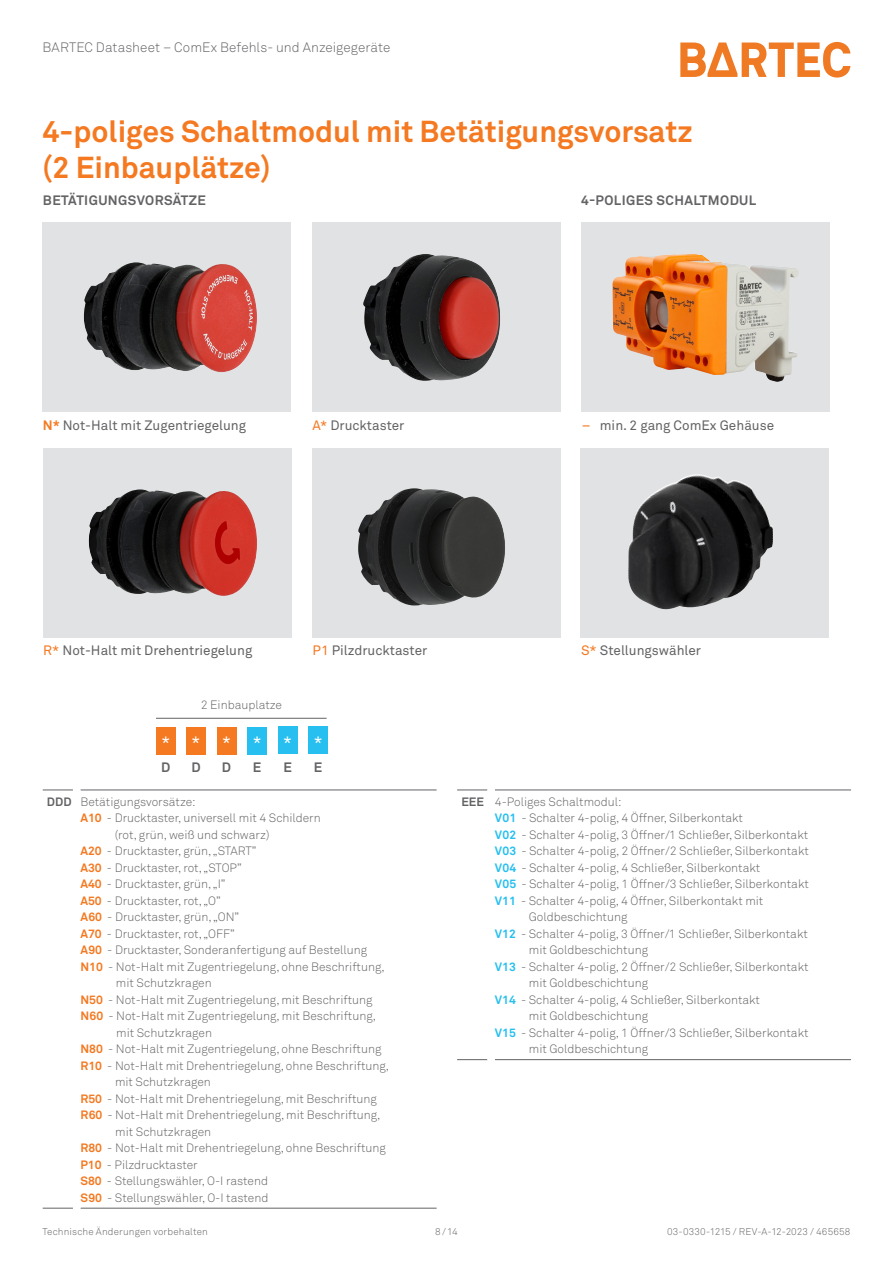
<style>
.page{position:relative;width:893px;height:1263px;background:#fff}
.page>*{position:absolute;margin:0;border:0;box-sizing:border-box;transform-origin:0 0}
.HEADER_04_product{font:700 30px "Akkurat Pro";color:#f47921}
.Copytext_1_Bullets___9_12{font:16.5px "Akkurat Pro";color:#fff}
.Headline_4___14_18{font:13.5px "Akkurat Pro";color:#636366}
.t1{font:300 13.5px "Akkurat Pro";letter-spacing:.005em;color:#636366}
.Headline_4___14_18-2{font:700 13.5px "Akkurat Pro";letter-spacing:.03em;color:#636366}
.Copytext_1__standard____9_12{font:700 13.5px "Akkurat Pro";color:#636366}
.table_7_light{font:300 12px/16.5px "Akkurat Pro";color:#636366}
.Tabelle_Fließtext_-_Regular___8_11{font:700 12px "Akkurat Pro";color:#636366}
.t2{font:300 9.75px "Akkurat Pro";letter-spacing:.015em;color:#636366}
.s1{font-weight:700;color:#f47921}
.s2{color:#f47921}
.s3{font-weight:700;color:#26bff0}
</style>
<div class="page">
<svg style="left:680px;top:42px;width:170px;height:36px"></svg>
<div style="left:313px;top:222px;width:248px;height:189px;background:#e1e2e4"></div>
<div style="left:217px;top:727px;width:19px;height:27px;background:#f47921"></div>
<div style="left:156px;top:727px;width:19px;height:27px;background:#f47921"></div>
<div style="left:186px;top:727px;width:20px;height:27px;background:#f47921"></div>
<hr style="left:43px;top:789px;width:30px;height:1px;background:#636366">
<hr style="left:80px;top:789px;width:357px;height:1px;background:#636366">
<hr style="left:43px;top:1208px;width:30px;height:1px;background:#636366">
<hr style="left:80px;top:1208px;width:357px;height:1px;background:#636366">
<div style="left:43px;top:223px;width:248px;height:189px;background:#e1e2e4"></div>
<div style="left:43px;top:448px;width:248px;height:189px;background:#e1e2e4"></div>
<div style="left:312px;top:448px;width:248px;height:189px;background:#e1e2e4"></div>
<div style="left:581px;top:448px;width:248px;height:189px;background:#e1e2e4"></div>
<div style="left:581px;top:223px;width:248px;height:189px;background:#e1e2e4"></div>
<div style="left:247px;top:727px;width:20px;height:27px;background:#26bff0"></div>
<div style="left:278px;top:727px;width:19px;height:27px;background:#26bff0"></div>
<div style="left:308px;top:727px;width:20px;height:27px;background:#26bff0"></div>
<hr style="left:156px;top:718px;width:171px;height:1px;background:#636366">
<img style="left:84px;top:262px;width:173px;height:110px">
<img style="left:363px;top:254px;width:137px;height:127px">
<img style="left:612px;top:254px;width:186px;height:128px">
<img style="left:88px;top:489px;width:169px;height:107px">
<img style="left:358px;top:488px;width:147px;height:117px">
<img style="left:628px;top:474px;width:145px;height:135px">
<hr style="left:457px;top:789px;width:30px;height:1px;background:#636366">
<hr style="left:495px;top:789px;width:356px;height:1px;background:#636366">
<hr style="left:457px;top:1059px;width:30px;height:1px;background:#636366">
<hr style="left:495px;top:1059px;width:356px;height:1px;background:#636366">
<p class="t1" style="left:43px;top:39px;width:349px">BARTEC Datasheet – ComEx Befehls- und Anzeigegeräte</p>
<p class="HEADER_04_product" style="left:43px;top:112px;width:652px">4-poliges Schaltmodul mit Betätigungsvorsatz</p>
<p class="HEADER_04_product" style="left:43px;top:148px;width:230px">(2 Einbauplätze)</p>
<p class="Headline_4___14_18-2" style="left:43px;top:191px;width:165px">BETÄTIGUNGSVORSÄTZE</p>
<p class="Headline_4___14_18" style="left:43px;top:417px;width:205px"><span class="s1">N*</span> Not-Halt mit Zugentriegelung</p>
<p class="Headline_4___14_18" style="left:313px;top:417px;width:93px"><span class="s2">A*</span> Drucktaster</p>
<p class="Headline_4___14_18-2" style="left:581px;top:191px;width:177px">4-POLIGES SCHALTMODUL</p>
<p class="Headline_4___14_18" style="left:582px;top:417px;width:194px"><span class="s2">–</span> min. 2 gang ComEx Gehäuse</p>
<p class="Headline_4___14_18" style="left:43px;top:642px;width:211px"><span class="s2">R*</span> Not-Halt mit Drehentriegelung</p>
<p class="Headline_4___14_18" style="left:313px;top:642px;width:116px"><span class="s2">P1</span> Pilzdrucktaster</p>
<p class="Headline_4___14_18" style="left:581px;top:642px;width:122px"><span class="s2">S*</span> Stellungswähler</p>
<p class="Copytext_1_Bullets___9_12" style="left:161px;top:732px;width:10px">*</p>
<p class="Copytext_1__standard____9_12" style="left:161px;top:758px;width:11px">D</p>
<p class="table_7_light" style="left:201px;top:696px;width:83px">2 Einbauplatze</p>
<p class="Copytext_1_Bullets___9_12" style="left:192px;top:732px;width:10px">*</p>
<p class="Copytext_1__standard____9_12" style="left:191px;top:758px;width:11px">D</p>
<p class="Copytext_1_Bullets___9_12" style="left:222px;top:732px;width:10px">*</p>
<p class="Copytext_1__standard____9_12" style="left:222px;top:758px;width:11px">D</p>
<p class="Copytext_1_Bullets___9_12" style="left:253px;top:732px;width:10px">*</p>
<p class="Copytext_1__standard____9_12" style="left:253px;top:758px;width:10px">E</p>
<p class="Copytext_1_Bullets___9_12" style="left:283px;top:732px;width:10px">*</p>
<p class="Copytext_1__standard____9_12" style="left:283px;top:758px;width:10px">E</p>
<p class="Copytext_1_Bullets___9_12" style="left:314px;top:732px;width:10px">*</p>
<p class="Copytext_1__standard____9_12" style="left:314px;top:758px;width:10px">E</p>
<p class="Tabelle_Fließtext_-_Regular___8_11" style="left:47px;top:794px;width:26px">DDD</p>
<p class="table_7_light" style="left:80px;top:793px;width:117px">Betätigungsvorsätze:</p>
<p class="table_7_light" style="left:80px;top:810px;width:242px"><span class="s1">A10</span> - Drucktaster, universell mit 4 Schildern</p>
<p class="table_7_light" style="left:115px;top:826px;width:156px">(rot, grün, weiß und schwarz)</p>
<p class="table_7_light" style="left:80px;top:843px;width:177px"><span class="s1">A20</span> - Drucktaster, grün, „START”</p>
<p class="table_7_light" style="left:80px;top:859px;width:163px"><span class="s1">A30</span> - Drucktaster, rot, „STOP”</p>
<p class="table_7_light" style="left:80px;top:876px;width:146px"><span class="s1">A40</span> - Drucktaster, grün, „I”</p>
<p class="table_7_light" style="left:80px;top:892px;width:142px"><span class="s1">A50</span> - Drucktaster, rot, „O”</p>
<p class="table_7_light" style="left:80px;top:909px;width:160px"><span class="s1">A60</span> - Drucktaster, grün, „ON”</p>
<p class="table_7_light" style="left:80px;top:925px;width:156px"><span class="s1">A70</span> - Drucktaster, rot, „OFF”</p>
<p class="table_7_light" style="left:80px;top:942px;width:288px"><span class="s1">A90</span> - Drucktaster, Sonderanfertigung auf Bestellung</p>
<p class="table_7_light" style="left:116px;top:958px;width:270px;text-indent:-35px"><span class="s1">N10</span> - Not-Halt mit Zugentriegelung, ohne Beschriftung, mit Schutzkragen</p>
<p class="table_7_light" style="left:80px;top:991px;width:294px"><span class="s1">N50</span> - Not-Halt mit Zugentriegelung, mit Beschriftung</p>
<p class="table_7_light" style="left:116px;top:1008px;width:261px;text-indent:-36px"><span class="s1">N60</span> - Not-Halt mit Zugentriegelung, mit Beschriftung, mit Schutzkragen</p>
<p class="table_7_light" style="left:80px;top:1041px;width:302px"><span class="s1">N80</span> - Not-Halt mit Zugentriegelung, ohne Beschriftung</p>
<p class="table_7_light" style="left:115px;top:1057px;width:276px;text-indent:-35px"><span class="s1">R10</span> - Not-Halt mit Drehentriegelung, ohne Beschriftung, mit Schutzkragen</p>
<p class="table_7_light" style="left:80px;top:1090px;width:298px"><span class="s1">R50</span> - Not-Halt mit Drehentriegelung, mit Beschriftung</p>
<p class="table_7_light" style="left:115px;top:1107px;width:267px;text-indent:-35px"><span class="s1">R60</span> - Not-Halt mit Drehentriegelung, mit Beschriftung, mit Schutzkragen</p>
<p class="table_7_light" style="left:80px;top:1140px;width:307px"><span class="s1">R80</span> - Not-Halt mit Drehentriegelung, ohne Beschriftung</p>
<p class="table_7_light" style="left:80px;top:1156px;width:119px"><span class="s1">P10</span> - Pilzdrucktaster</p>
<p class="table_7_light" style="left:80px;top:1173px;width:189px"><span class="s1">S80</span> - Stellungswähler, O-I rastend</p>
<p class="table_7_light" style="left:80px;top:1189px;width:189px"><span class="s1">S90</span> - Stellungswähler, O-I tastend</p>
<p class="Tabelle_Fließtext_-_Regular___8_11" style="left:461px;top:794px;width:24px">EEE</p>
<p class="table_7_light" style="left:495px;top:793px;width:128px">4-Poliges Schaltmodul:</p>
<p class="table_7_light" style="left:495px;top:810px;width:250px"><span class="s3">V01</span> - Schalter 4-polig, 4 Öffner, Silberkontakt</p>
<p class="table_7_light" style="left:495px;top:826px;width:315px"><span class="s3">V02</span> - Schalter 4-polig, 3 Öffner/1 Schließer, Silberkontakt</p>
<p class="table_7_light" style="left:495px;top:843px;width:315px"><span class="s3">V03</span> - Schalter 4-polig, 2 Öffner/2 Schließer, Silberkontakt</p>
<p class="table_7_light" style="left:495px;top:859px;width:267px"><span class="s3">V04</span> - Schalter 4-polig, 4 Schließer, Silberkontakt</p>
<p class="table_7_light" style="left:495px;top:876px;width:315px"><span class="s3">V05</span> - Schalter 4-polig, 1 Öffner/3 Schließer, Silberkontakt</p>
<p class="table_7_light" style="left:529px;top:892px;width:236px;text-indent:-34px"><span class="s3">V11</span> - Schalter 4-polig, 4 Öffner, Silberkontakt mit<br>Goldbeschichtung</p>
<p class="table_7_light" style="left:529px;top:925px;width:281px;text-indent:-34px"><span class="s3">V12</span> - Schalter 4-polig, 3 Öffner/1 Schließer, Silberkontakt mit Goldbeschichtung</p>
<p class="table_7_light" style="left:529px;top:958px;width:281px;text-indent:-34px"><span class="s3">V13</span> - Schalter 4-polig, 2 Öffner/2 Schließer, Silberkontakt mit Goldbeschichtung</p>
<p class="table_7_light" style="left:529px;top:991px;width:233px;text-indent:-34px"><span class="s3">V14</span> - Schalter 4-polig, 4 Schließer, Silberkontakt mit Goldbeschichtung</p>
<p class="table_7_light" style="left:529px;top:1024px;width:281px;text-indent:-34px"><span class="s3">V15</span> - Schalter 4-polig, 1 Öffner/3 Schließer, Silberkontakt mit Goldbeschichtung</p>
<p class="t2" style="left:43px;top:1226px;width:167px">Technische Änderungen vorbehalten</p>
<p class="t2" style="left:667px;top:1226px;width:185px">03-0330-1215 / REV-A-12-2023 / 465658</p>
<p class="t2" style="left:435px;top:1226px;width:24px">8/14</p>
</div>
